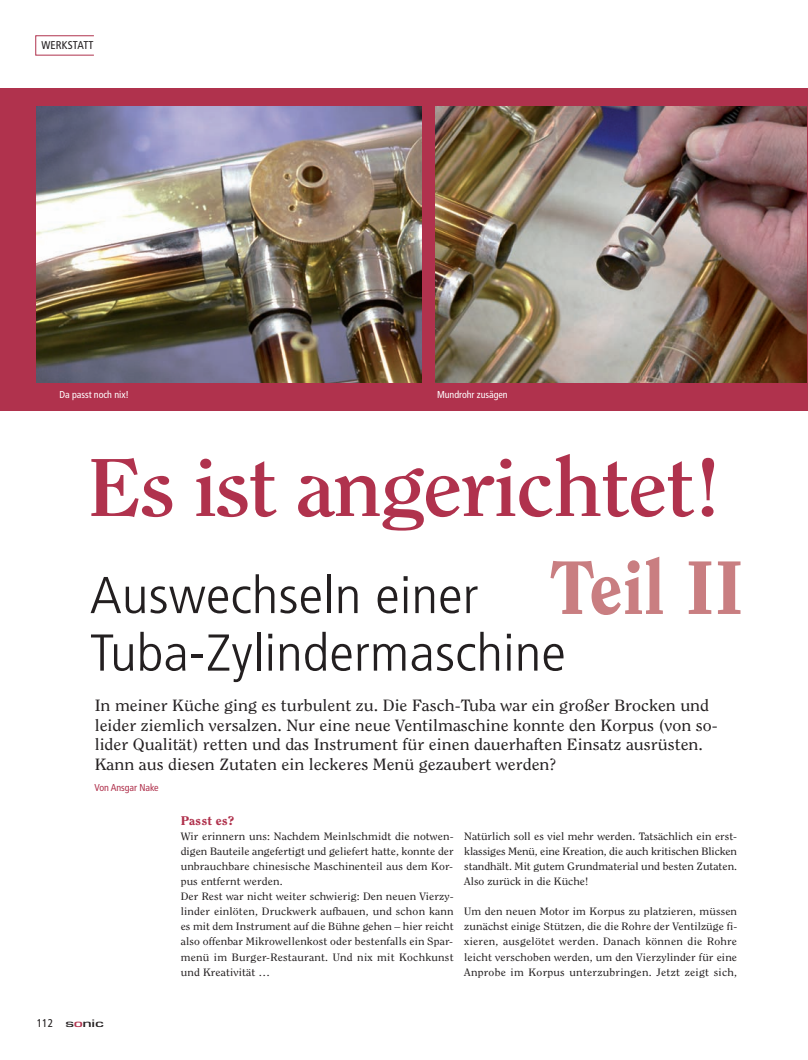
<style>
.page{position:relative;width:808px;height:1060px;background:#fff}
.page>*{position:absolute;margin:0;border:0;box-sizing:border-box;transform-origin:0 0}
.t1{font:700 81.25px "Clearface Std";letter-spacing:-.025em;color:#b0324d;scale:1.1 1}
.t2{font:300 condensed 51.75px/57.5px "Frutiger LT Std";color:#231f20;scale:1.11 1}
.t3{font:16.25px/19.5px "Clearface Std";color:#231f20;scale:1.1 1}
.t4{font:800 12.5px "Clearface Std";color:#b0324d;scale:1.1 1}
.t5{font:condensed 11.25px "Frutiger LT Std";letter-spacing:.01em;color:#231f20}
.t6{font:500 11.25px "Eurostile T";letter-spacing:-.02em;color:#231f20;scale:1.6 1}
.t7{font:10.62px/15px "Clearface Std";letter-spacing:.01em;color:#231f20;text-align:justify;scale:1.1 1}
.t8{font:condensed 10px "Frutiger LT Std";letter-spacing:-.005em;color:#fff}
.t9{font:condensed 10px "Frutiger LT Std";letter-spacing:-.005em;color:#b0324d}
.s1{font-family:"Frutiger LT Std";font-weight:400;font-stretch:condensed}
.s2{color:#b0324d}
</style>
<div class="page">
<div style="left:0;top:89px;width:808px;height:322px;background:#b0324d"></div>
<div style="left:35px;top:35px;width:59px;height:20px;border:1px solid #b0324d"></div>
<svg style="left:550px;top:556px;width:190px;height:59px"></svg>
<img style="left:37px;top:107px;width:385px;height:276px">
<img style="left:436px;top:107px;width:370px;height:276px">
<p class="t5" style="left:41px;top:41px;width:54px">WERKSTATT</p>
<p class="t8" style="left:59px;top:390px;width:71px">Da passt noch nix!</p>
<p class="t8" style="left:437px;top:390px;width:72px">Mundrohr zusägen</p>
<h1 class="t1" style="left:88px;top:454px;width:579px">Es ist angerichtet!</h1>
<h2 class="t2" style="left:90px;top:570px;width:430px">Auswechseln einer<br>Tuba-Zylindermaschine</h2>
<p class="t3" style="left:95px;top:696px;width:568px">In meiner Küche ging es turbulent zu. Die Fasch-Tuba war ein großer Brocken und leider ziemlich versalzen. Nur eine neue Ventilmaschine konnte den Korpus (von so&shy;lider Qualität) retten und das Instrument für einen dauerhaften Einsatz ausrüsten.<br>Kann aus diesen Zutaten ein leckeres Menü gezaubert werden?</p>
<p class="t9" style="left:94px;top:783px;width:66px">Von Ansgar Nake</p>
<p class="t6" style="left:37px;top:1016px;width:43px"><span class="s1">112</span> s<span class="s2">o</span>nic</p>
<p class="t4" style="left:181px;top:815px;width:50px">Passt es?</p>
<p class="t7" style="left:181px;top:829px;width:250px;text-align:left">Wir erinnern uns: Nachdem Meinlschmidt die notwen&shy;digen Bauteile angefertigt und geliefert hatte, konnte der unbrauchbare chinesische Maschinenteil aus dem Kor&shy;pus entfernt werden.<br>Der Rest war nicht weiter schwierig: Den neuen Vierzy&shy;linder einlöten, Druckwerk aufbauen, und schon kann es mit dem Instrument auf die Bühne gehen – hier reicht also offenbar Mikrowellenkost oder bestenfalls ein Spar&shy;menü im Burger-Restaurant. Und nix mit Kochkunst und Kreativität …</p>
<p class="t7" style="left:464px;top:829px;width:250px">Natürlich soll es viel mehr werden. Tatsächlich ein erst&shy;klassiges Menü, eine Kreation, die auch kritischen Blicken standhält. Mit gutem Grundmaterial und besten Zutaten.<br>Also zurück in die Küche!</p>
<p class="t7" style="left:464px;top:904px;width:250px">Um den neuen Motor im Korpus zu platzieren, müssen zunächst einige Stützen, die die Rohre der Ventilzüge fi&shy;xieren, ausgelötet werden. Danach können die Rohre leicht verschoben werden, um den Vierzylinder für eine Anprobe im Korpus unterzubringen. Jetzt zeigt sich,</p>
</div>
